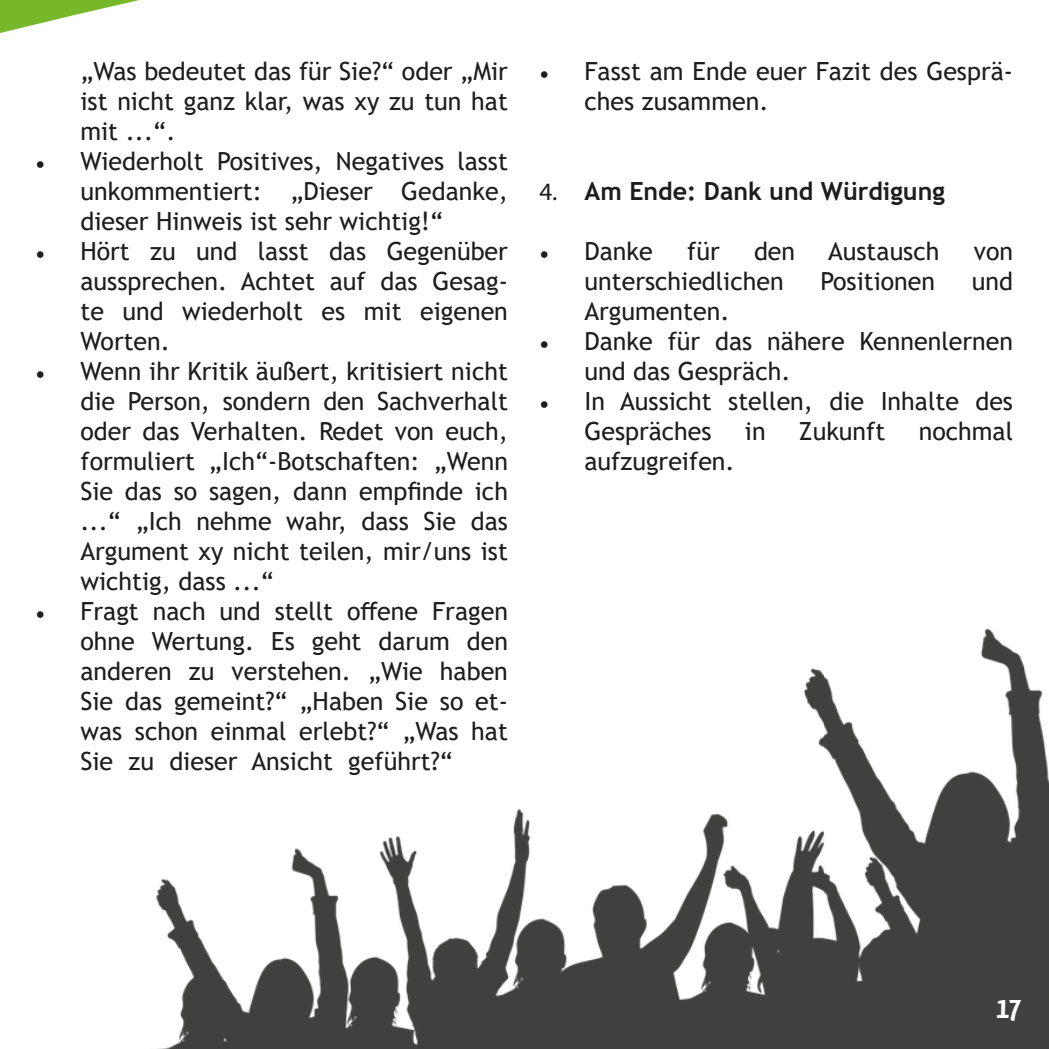
<style>
.page{position:relative;width:1049px;height:1049px;background:#fff}
.page>*{position:absolute;margin:0;border:0;box-sizing:border-box;transform-origin:0 0}
.t1{font:30px "BDKJ";color:#fff}
.t2{font:25px/30px "Trebuchet MS";color:#1d1d1b;text-align:justify}
.t3{font:700 25px "Trebuchet MS";color:#1d1d1b}
.s1{font-family:"Minion Pro"}
.s2{font-family:"Myriad Pro";font-weight:400}
.s3{font-weight:700}
</style>
<div class="page">
<img style="left:156px;top:629px;width:893px;height:420px">
<div style="left:1038px;top:996px;width:11px;height:53px;background:#414040"></div>
<p class="t2" style="left:80px;top:56px;width:429px">„Was bedeutet das für Sie?“ oder „Mir ist nicht ganz klar, was xy zu tun hat mit ...“.</p>
<p class="t2" style="left:80px;top:146px;width:429px;text-indent:-45px"><span class="s1">•</span> Wiederholt Positives, Negatives lasst unkommentiert: „Dieser Gedanke, dieser Hinweis ist sehr wichtig!“</p>
<p class="t2" style="left:80px;top:236px;width:429px;text-indent:-45px"><span class="s1">•</span> Hört zu und lasst das Gegenüber aussprechen. Achtet auf das Gesag&shy;te und wiederholt es mit eigenen Worten.</p>
<p class="t2" style="left:80px;top:356px;width:429px;text-indent:-45px"><span class="s1">•</span> Wenn ihr Kritik äußert, kritisiert nicht die Person, sondern den Sachverhalt oder das Verhalten. Redet von euch, formuliert „Ich“-Botschaften: „Wenn Sie das so sagen, dann empfinde ich ...“ „Ich nehme wahr, dass Sie das Argument xy nicht teilen, mir/uns ist wichtig, dass ...“</p>
<p class="t2" style="left:80px;top:596px;width:429px;text-indent:-45px"><span class="s1">•</span> Fragt nach und stellt offene Fragen ohne Wertung. Es geht darum den anderen zu verstehen. „Wie haben Sie das gemeint?“ „Haben Sie so et&shy;was schon einmal erlebt?“ „Was hat Sie zu dieser Ansicht geführt?“</p>
<p class="t2" style="left:584px;top:56px;width:430px;text-indent:-45px"><span class="s1">•</span> Fasst am Ende euer Fazit des Gesprä&shy;ches zusammen.</p>
<p class="t3" style="left:539px;top:176px;width:407px"><span class="s2">4.</span> Am Ende: Dank und Würdigung</p>
<p class="t2" style="left:539px;top:236px;width:115px"><span class="s1">•</span> Danke</p>
<p class="t2" style="left:687px;top:236px;width:34px">für</p>
<p class="t2" style="left:754px;top:236px;width:43px">den</p>
<p class="t2" style="left:828px;top:236px;width:113px">Austausch</p>
<p class="t2" style="left:974px;top:236px;width:41px">von</p>
<p class="t2" style="left:584px;top:266px;width:201px">unterschiedlichen</p>
<p class="t2" style="left:820px;top:266px;width:116px">Positionen</p>
<p class="t2" style="left:972px;top:266px;width:43px">und</p>
<p class="t2" style="left:584px;top:296px;width:147px">Argumenten.</p>
<p class="t2" style="left:584px;top:326px;width:430px;text-indent:-45px"><span class="s1">•</span> Danke für das nähere Kennenlernen und das Gespräch.</p>
<p class="t2" style="left:584px;top:386px;width:430px;text-indent:-45px"><span class="s1">•</span> In Aussicht stellen, die Inhalte des<br>Gespräches</p>
<p class="t2" style="left:745px;top:416px;width:22px">in</p>
<p class="t2" style="left:799px;top:416px;width:88px">Zukunft</p>
<p class="t2" style="left:919px;top:416px;width:96px">nochmal</p>
<p class="t2" style="left:584px;top:446px;width:152px">aufzugreifen.</p>
<p class="t1" style="left:989px;top:983px;width:34px">17<span class="s3">17</span></p>
</div>
